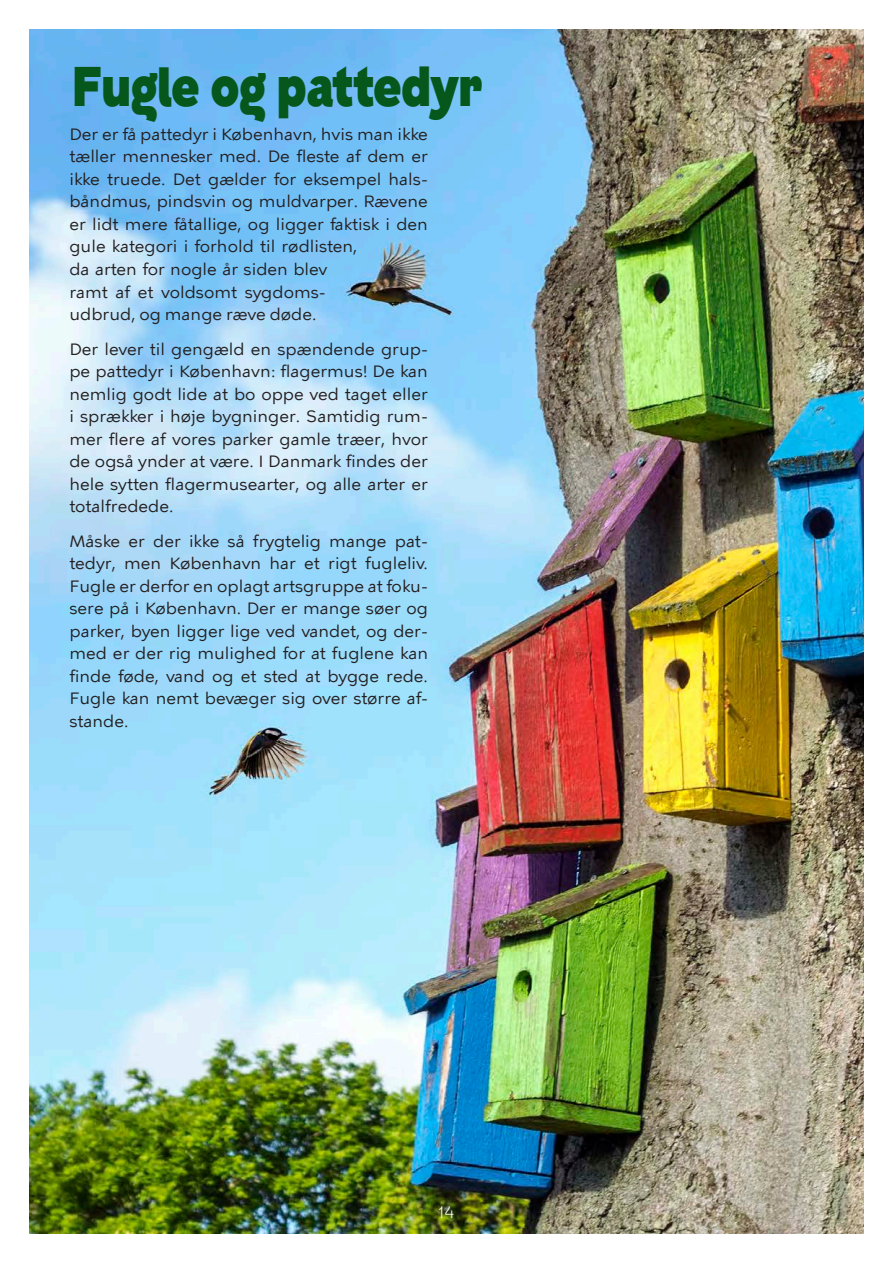
<style>
.page{position:relative;width:893px;height:1263px;background:#fff}
.page>*{position:absolute;margin:0;border:0;box-sizing:border-box;transform-origin:0 0}
.t1{font:900 56.25px "KBH";color:#06571c;scale:.8 1}
.t2{font:16.5px/22.5px "KBH Tekst 2";color:#231f20}
.t3{font:16.5px/22.5px "KBH Tekst";color:#231f20;text-align:justify}
.t4{font:300 16.5px "KBH";color:#fff}
.s1{font-family:"KBH Tekst"}
.s2{font-family:"KBH Tekst 2"}
</style>
<div class="page">
<img style="left:30px;top:30px;width:833px;height:1203px">
<h1 class="t1" style="left:72px;top:53px;width:514px">Fugle og pattedyr</h1>
<p class="t2" style="left:69px;top:123px;width:360px">Der er få pattedyr i København, hvis man ikke tæller mennesker med. De fleste af dem er ikke truede. Det gælder for eksempel hals&shy;båndmus, pindsvin og muldvarper. Rævene er lidt mere fåtallige, og ligger faktisk i den gule kategori i forhold til rødlisten,<br><span class="s1">da arten for nogle år siden blev<br>ramt af et voldsomt sygdoms-<br></span>udbrud, og mange ræve døde.</p>
<p class="t2" style="left:69px;top:337px;width:360px;text-align:justify">Der lever til gengæld en spændende grup&shy;pe pattedyr i København: flagermus! De kan <span class="s1">nemlig godt lide at bo oppe ved taget eller i sprækker i høje bygninger. Samtidig rum&shy;</span>mer flere af vores parker gamle træer, hvor de også ynder at være. I Danmark findes der hele sytten flagermusearter, og alle arter er <span class="s1">totalfredede.</span></p>
<p class="t3" style="left:69px;top:529px;width:360px">Måske er der ikke så frygtelig mange pat&shy;<span class="s2">tedyr, men København har et rigt fugleliv.<br></span>Fugle er derfor en oplagt artsgruppe at foku&shy;<span class="s2">sere på i København. Der er mange søer og parker, byen ligger lige ved vandet, og der&shy;</span>med er der rig mulighed for at fuglene kan <span class="s2">finde føde, vand og et sted at bygge rede.<br></span>Fugle kan nemt bevæger sig over større af&shy;stande.</p>
<p class="t4" style="left:438px;top:1202px;width:18px">14</p>
</div>
